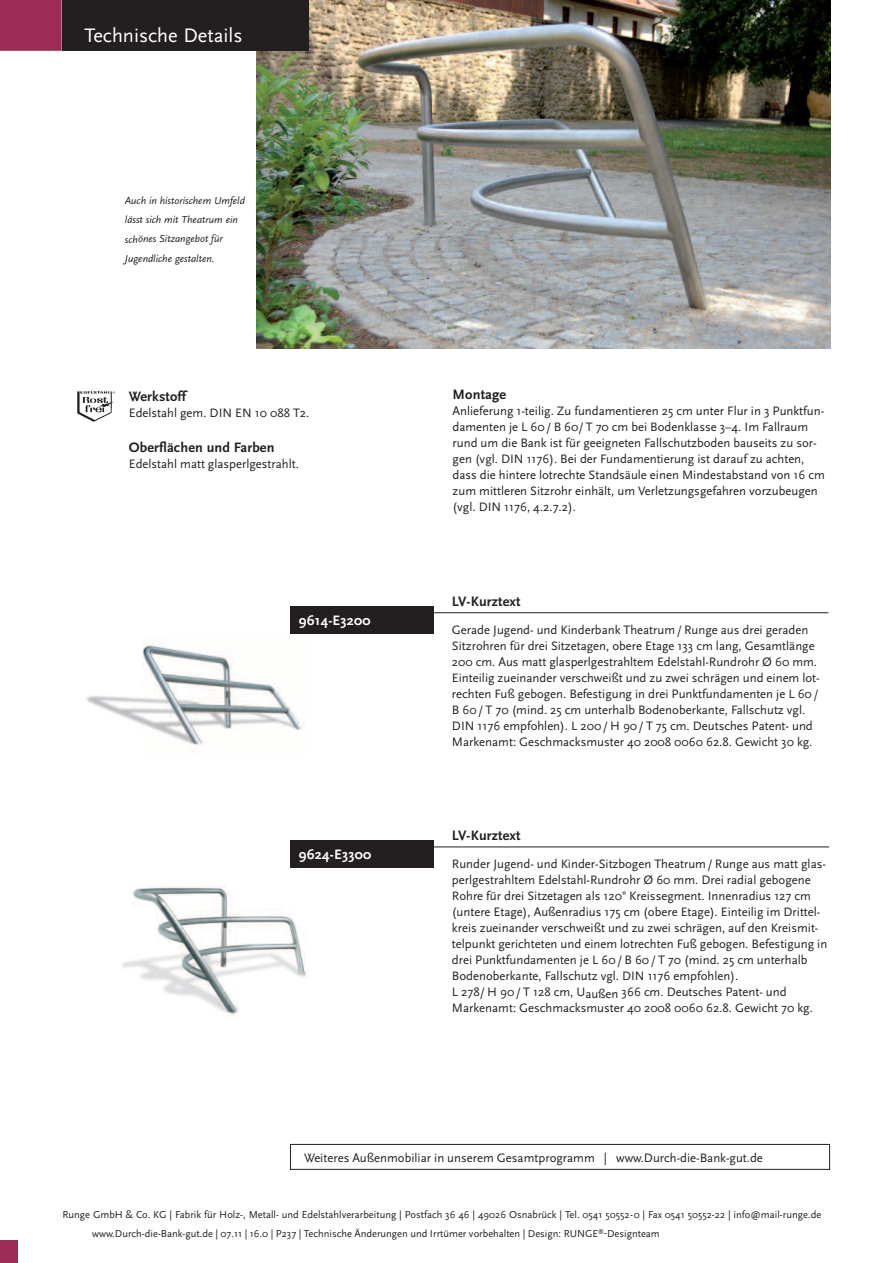
<style>
.page{position:relative;width:893px;height:1263px;background:#fff}
.page>*{position:absolute;margin:0;border:0;box-sizing:border-box;transform-origin:0 0}
.t1{font:20.4px "Scala Sans";color:#fff}
.t2{font:700 14.25px "Scala Sans";letter-spacing:.01em;color:#231f20}
.t3{font:700 14.25px "Scala Sans";letter-spacing:.015em;color:#fff}
.t4{font:12.75px/15.9px "Scala Sans";color:#231f20}
.t5{font:10.5px/19.2px "Scala Sans";color:#231f20}
.t6{font:italic 10.5px/19.2px "Scala Sans";color:#231f20}
.s1{font-family:"Scala Sans Caps"}
</style>
<div class="page">
<div style="left:0;top:1241px;width:17px;height:22px;background:#9c2b56"></div>
<div style="left:290px;top:840px;width:144px;height:28px;background:#231f20"></div>
<div style="left:290px;top:606px;width:144px;height:28px;background:#231f20"></div>
<hr style="left:428px;top:847px;width:401px;height:1px;background:#231f20">
<hr style="left:433px;top:612px;width:395px;height:1px;background:#231f20">
<img style="left:121px;top:885px;width:186px;height:134px">
<img style="left:86px;top:640px;width:218px;height:111px">
<img style="left:257px;top:0;width:574px;height:349px">
<div style="left:62px;top:0;width:246px;height:51px;background:#231f20"></div>
<div style="left:0;top:0;width:62px;height:51px;background:#9c2b56"></div>
<img style="left:77px;top:392px;width:38px;height:30px">
<div style="left:290px;top:1144px;width:540px;height:25px;border:1px solid #231f20"></div>
<h1 class="t1" style="left:84px;top:28px;width:160px">Technische Details</h1>
<p class="t6" style="left:125px;top:192px;width:121px">Auch in historischem Umfeld lässt sich mit Theatrum ein schönes Sitzangebot für<br>Jugendliche gestalten.</p>
<p class="t2" style="left:129px;top:392px;width:59px">Werkstoff</p>
<p class="t4" style="left:129px;top:406px;width:182px">Edelstahl gem. DIN EN 10 088 T2.</p>
<p class="t2" style="left:129px;top:443px;width:147px">Oberflächen und Farben</p>
<p class="t4" style="left:129px;top:457px;width:172px">Edelstahl matt glasperlgestrahlt.</p>
<p class="t3" style="left:299px;top:616px;width:73px">9614-E3200</p>
<p class="t3" style="left:299px;top:850px;width:74px">9624-E3300</p>
<p class="t2" style="left:453px;top:390px;width:55px">Montage</p>
<p class="t4" style="left:453px;top:405px;width:374px">Anlieferung 1-teilig. Zu fundamentieren 25 cm unter Flur in 3 Punktfun&shy;damenten je L 60/ B 60/ T 70 cm bei Bodenklasse 3–4. Im Fallraum rund um die Bank ist für geeigneten Fallschutzboden bauseits zu sor&shy;gen (vgl. DIN 1176). Bei der Fundamentierung ist darauf zu achten, dass die hintere lotrechte Standsäule einen Mindestabstand von 16 cm zum mittleren Sitzrohr einhält, um Verletzungsgefahren vorzubeugen (vgl. DIN 1176, 4.2.7.2).</p>
<p class="t2" style="left:452px;top:597px;width:70px">LV-Kurztext</p>
<p class="t4" style="left:452px;top:623px;width:369px">Gerade Jugend- und Kinderbank Theatrum/ Runge aus drei geraden Sitzrohren für drei Sitzetagen, obere Etage 133 cm lang, Gesamtlänge 200 cm. Aus matt glasperlgestrahltem Edelstahl-Rundrohr Ø 60 mm.<br>Einteilig zueinander verschweißt und zu zwei schrägen und einem lot&shy;rechten Fuß gebogen. Befestigung in drei Punktfundamenten je L 60/ B 60/ T 70 (mind. 25 cm unterhalb Bodenoberkante, Fallschutz vgl.<br>DIN 1176 empfohlen). L 200/ H 90/ T 75 cm. Deutsches Patent- und Markenamt: Geschmacksmuster 40 2008 0060 62.8. Gewicht 30 kg.</p>
<p class="t2" style="left:452px;top:831px;width:70px">LV-Kurztext</p>
<p class="t4" style="left:452px;top:858px;width:377px">Runder Jugend- und Kinder-Sitzbogen Theatrum/ Runge aus matt glas&shy;perlgestrahltem Edelstahl-Rundrohr Ø 60 mm. Drei radial gebogene Rohre für drei Sitzetagen als 120° Kreissegment. Innenradius 127 cm (untere Etage), Außenradius 175 cm (obere Etage). Einteilig im Drittel&shy;kreis zueinander verschweißt und zu zwei schrägen, auf den Kreismit&shy;telpunkt gerichteten und einem lotrechten Fuß gebogen. Befestigung in drei Punktfundamenten je L 60/ B 60/ T 70 (mind. 25 cm unterhalb Bodenoberkante, Fallschutz vgl. DIN 1176 empfohlen).<br>L 278/ H 90/ T 128 cm, Uaußen 366 cm. Deutsches Patent- und Markenamt: Geschmacksmuster 40 2008 0060 62.8. Gewicht 70 kg.</p>
<p class="t4" style="left:304px;top:1151px;width:460px">Weiteres Außenmobiliar in unserem Gesamtprogramm | www.Durch-die-Bank-gut.de</p>
<p class="t5" style="left:92px;top:1206px;width:731px;text-indent:-30px">Runge GmbH &amp; Co. KG | Fabrik für Holz-, Metall- und Edelstahlverarbeitung | Postfach 36 46 | 49026 Osnabrück | Tel. 0541 50552-0 | Fax 0541 50552-22 | info@mail-runge.de www.Durch-die-Bank-gut.de | 07.11 | 16.0 | P237 | Technische Änderungen und Irrtümer vorbehalten <span class="s1">|</span> Design: RUNG<span class="s1">E</span><sup>®</sup>-Designteam</p>
</div>
